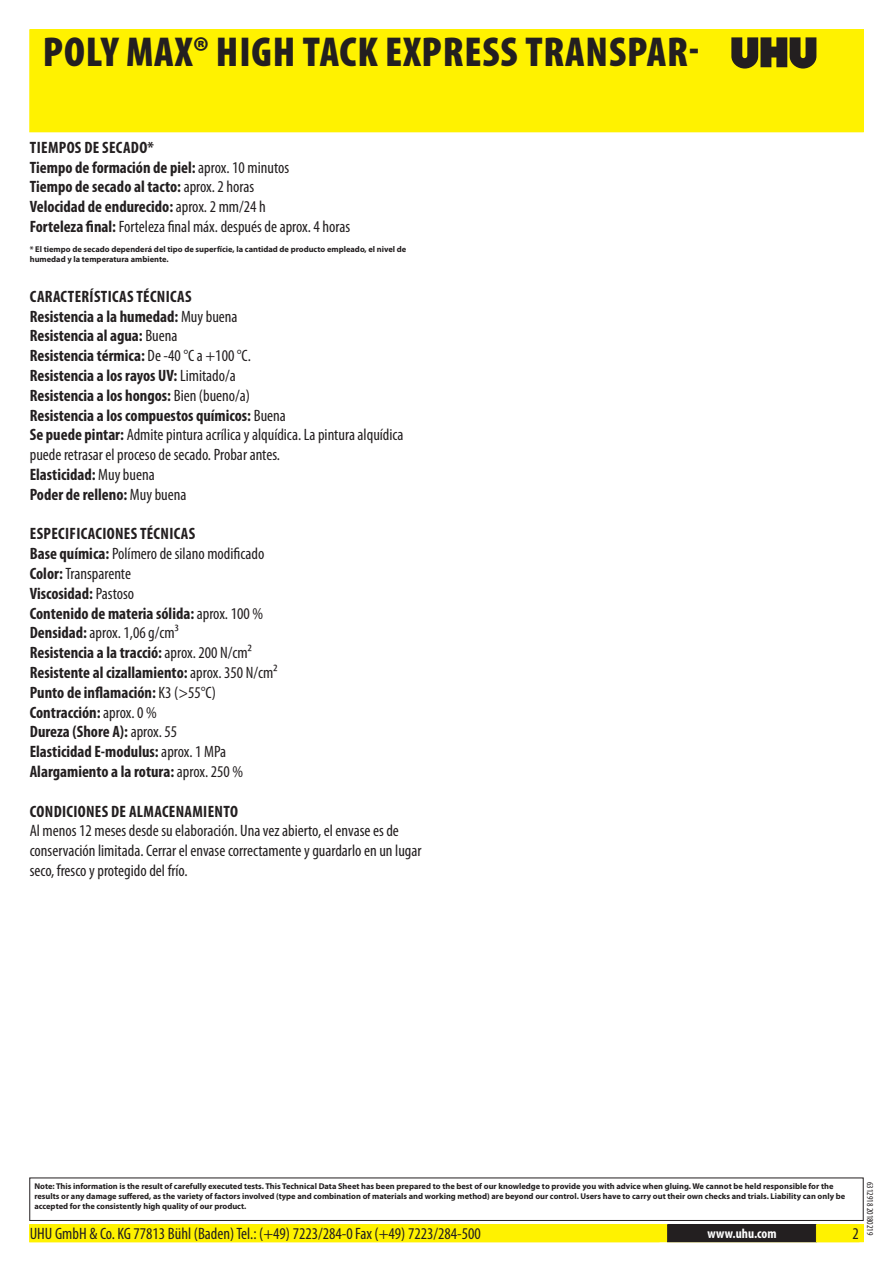
<style>
.page{position:relative;width:893px;height:1263px;background:#fff}
.page>*{position:absolute;margin:0;border:0;box-sizing:border-box;transform-origin:0 0}
.PageHeaderBlack{font:900 condensed 42px "Myriad Pro";letter-spacing:.02em;color:#231f20}
.Regular{font:700 condensed 16.5px "Myriad Pro";color:#231f20}
.Regular-2{font:condensed 16.5px/19.8px "Myriad Pro";color:#231f20}
.Regular-3{font:700 condensed 16.5px "Myriad Pro";letter-spacing:.02em;color:#231f20}
.ContactDataBlack{font:condensed 16.5px "Myriad Pro";color:#231f20}
.URL{font:700 condensed 13.5px "Myriad Pro";letter-spacing:.015em;color:#fff}
.Revisie{font:condensed 9px "Myriad Pro";color:#231f20}
.Disclaimer{font:700 8.4px/10.1px "Myriad Pro";color:#231f20}
.s1{font-weight:400}
.s2{font-weight:700}
</style>
<div class="page">
<div style="left:30px;top:30px;width:833px;height:102px;background:#fff200"></div>
<svg style="left:731px;top:37px;width:85px;height:32px"></svg>
<div style="left:29px;top:1177px;width:835px;height:44px;border:1px solid #231f20"></div>
<div style="left:30px;top:1225px;width:833px;height:17px;background:#fff200"></div>
<div style="left:29px;top:1224px;width:835px;height:18px;border:1px solid #fff200"></div>
<div style="left:668px;top:1225px;width:148px;height:17px;background:#231f20"></div>
<div style="left:667px;top:1224px;width:150px;height:18px;border:1px solid #231f20"></div>
<p class="PageHeaderBlack" style="left:43px;top:25px;width:658px">POLY MAX® HIGH TACK EXPRESS TRANSPAR-</p>
<p class="Regular-3" style="left:30px;top:137px;width:125px">Tiempos de secado*</p>
<p class="Regular" style="left:30px;top:157px;width:261px">Tiempo de formación de piel: <span class="s1">aprox. 1 0 minutos</span></p>
<p class="Regular" style="left:30px;top:176px;width:226px">Tiempo de secado al tacto: <span class="s1">aprox. 2 horas</span></p>
<p class="Regular" style="left:30px;top:196px;width:237px">Velocidad de endurecido: <span class="s1">aprox. 2 mm/24 h</span></p>
<p class="Regular-2" style="left:30px;top:216px;width:322px"><span class="s2">Forteleza final:</span> Forteleza final máx. después de aprox. 4 horas</p>
<p class="Disclaimer" style="left:30px;top:244px;width:378px">* El tiempo de secado dependerá del tipo de superfície, la cantidad de producto empleado, el nivel de humedad y la temperatura ambiente.</p>
<p class="Regular-3" style="left:30px;top:286px;width:163px">Caracte rísticas técnicas</p>
<p class="Regular" style="left:30px;top:306px;width:209px">Resistencia a la humedad: <span class="s1">Muy buena</span></p>
<p class="Regular" style="left:30px;top:326px;width:149px">Resistencia al agua: <span class="s1">Buena</span></p>
<p class="Regular" style="left:30px;top:345px;width:223px">Resistencia térmica: <span class="s1">De -40 °C a +1 00 °C.</span></p>
<p class="Regular" style="left:30px;top:365px;width:208px">Resistencia a los rayos UV: <span class="s1">Limitado/a</span></p>
<p class="Regular" style="left:30px;top:385px;width:222px">Resistencia a los hongos: <span class="s1">Bien (bueno/a)</span></p>
<p class="Regular" style="left:30px;top:405px;width:258px">Resistencia a los compuestos químicos: <span class="s1">Buena</span></p>
<p class="Regular-2" style="left:30px;top:425px;width:375px"><span class="s2">Se puede pintar:</span> Admite pintura acrílica y alquídica. La pintura alquídica puede retrasar el proceso de secado. Probar antes.</p>
<p class="Regular" style="left:30px;top:464px;width:127px">Elasticidad: <span class="s1">Muy buena</span></p>
<p class="Regular" style="left:30px;top:484px;width:158px">Poder de relleno: <span class="s1">Muy buena</span></p>
<p class="Regular-3" style="left:30px;top:524px;width:167px">Especificaciones técnicas</p>
<p class="Regular-2" style="left:30px;top:544px;width:236px"><span class="s2">Base química:</span> Polímero de silano modificado</p>
<p class="Regular-2" style="left:30px;top:563px;width:103px"><span class="s2">Color:</span> Transparente</p>
<p class="Regular" style="left:30px;top:583px;width:106px">Viscosidad: <span class="s1">Pastoso</span></p>
<p class="Regular" style="left:30px;top:603px;width:235px">Contenido de materia sólida: <span class="s1">aprox. 1 00 %</span></p>
<p class="Regular-2" style="left:30px;top:623px;width:150px"><span class="s2">Densidad:</span> aprox. 1 ,06 g/cm³</p>
<p class="Regular" style="left:30px;top:642px;width:223px">Resistencia a la tracció: <span class="s1">aprox. 200 N/cm²</span></p>
<p class="Regular" style="left:30px;top:662px;width:249px">Resistente al cizallamiento: <span class="s1">aprox. 350 N/cm²</span></p>
<p class="Regular" style="left:30px;top:682px;width:188px">Punto de inflamación: <span class="s1">K3 (&gt;55°C)</span></p>
<p class="Regular" style="left:30px;top:702px;width:129px">Contracción: <span class="s1">aprox. 0 %</span></p>
<p class="Regular" style="left:30px;top:722px;width:149px">Dureza (Shore A): <span class="s1">aprox. 55</span></p>
<p class="Regular" style="left:30px;top:741px;width:198px">Elasticidad E-modulus: <span class="s1">aprox. 1 MPa</span></p>
<p class="Regular" style="left:30px;top:761px;width:215px">Alargamiento a la rotura: <span class="s1">aprox. 250 %</span></p>
<p class="Regular-3" style="left:30px;top:801px;width:209px">Condiciones de almacenamiento</p>
<p class="Regular-2" style="left:30px;top:821px;width:393px">Al menos 1 2 meses desde su elaboración. Una vez abierto, el envase es de conservación limitada. Cerrar el envase correctamente y guardarlo en un lugar seco, fresco y protegido del frío.</p>
<p class="Disclaimer" style="left:34px;top:1181px;width:812px">Note: This information is the result of carefully executed tests. This Technical Data Sheet has been prepared to the best of our knowledge to provide you with advice when gluing. We cannot be held responsible for the results or any damage suffered, as the variety of factors involved (type and combination of materials and working method) are beyond our control. Users have to carry out their own checks and trials. Liability can only be accepted for the consistently high quality of our product.</p>
<p class="ContactDataBlack" style="left:30px;top:1224px;width:453px">UHU GmbH &amp; Co. KG 7781 3 Bühl (Baden) Tel.: (+49) 7223/284-0 Fax (+49) 7223/284-500</p>
<p class="URL" style="left:707px;top:1225px;width:71px">www.uhu.com</p>
<p class="Revisie" style="left:875px;top:1182px;width:55px;rotate:90deg">631 291 8 201 8021 9</p>
</div>
